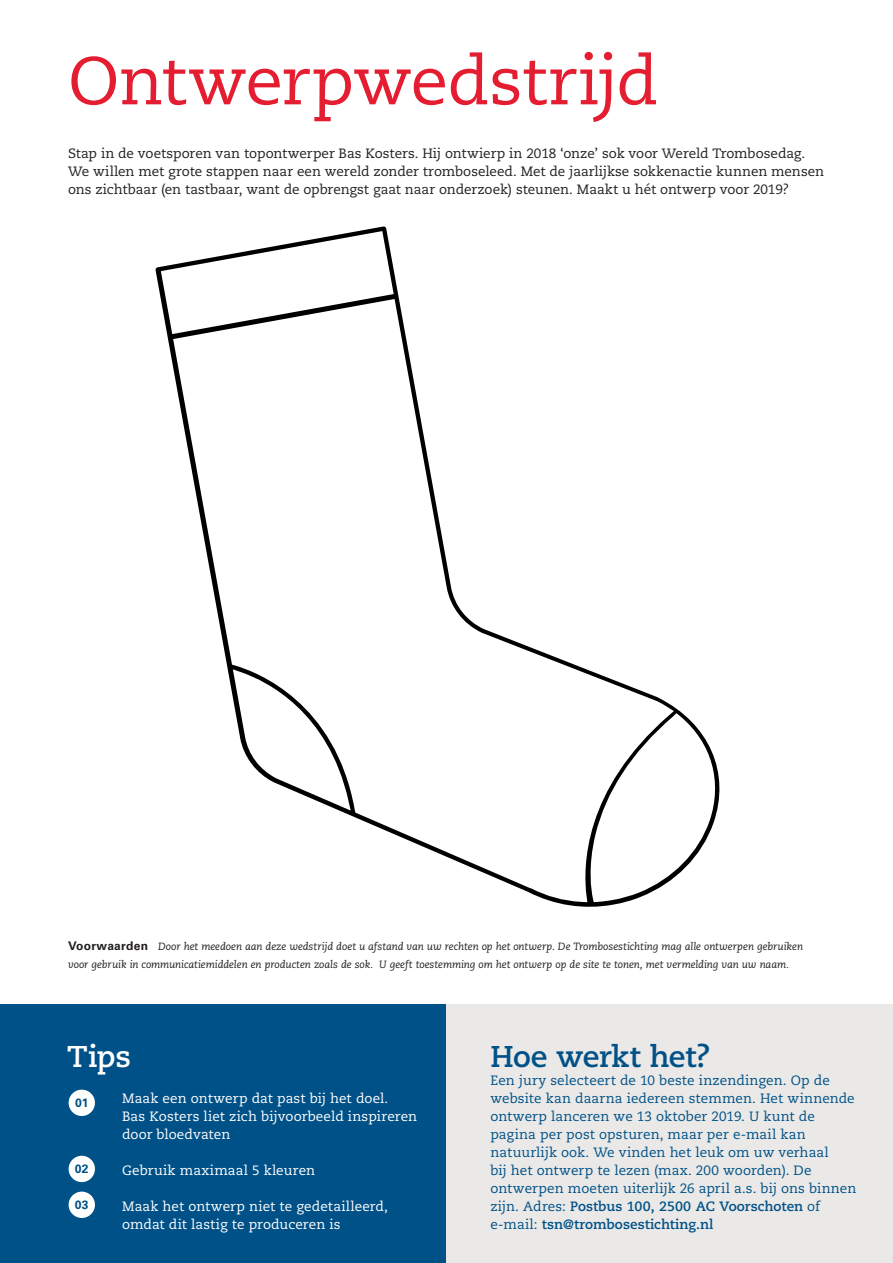
<style>
.page{position:relative;width:893px;height:1263px;background:#fff}
.page>*{position:absolute;margin:0;border:0;box-sizing:border-box;transform-origin:0 0}
.t1{font:67.5px "Caecilia LT Std";letter-spacing:-.015em;color:#e41d30}
.t2{font:700 30px "Caecilia LT Std";letter-spacing:-.015em;color:#005187}
.t3{font:700 30px "Caecilia LT Std";color:#fff}
.t4{font:13.5px/18px "Caecilia LT Std";letter-spacing:.005em;color:#005187}
.t5{font:13.5px/18px "Caecilia LT Std";letter-spacing:-.005em;color:#231f20}
.t6{font:13.5px/18px "Caecilia LT Std";letter-spacing:.005em;color:#fff}
.t7{font:700 12.15px "Univers LT Std";color:#005187}
.t8{font:italic 10.5px/18px "Caecilia LT Std";letter-spacing:-.005em;color:#231f20}
.s1{font-family:"Univers LT Std";font-weight:700;font-style:normal;font-size:12px}
.s2{font-weight:700}
</style>
<div class="page">
<div style="left:0;top:1004px;width:447px;height:259px;background:#005187"></div>
<div style="left:446px;top:1004px;width:447px;height:259px;background:#eae9e7"></div>
<div style="left:69px;top:1089px;width:26px;height:27px;background:#fff;border-radius:50%"></div>
<div style="left:69px;top:1156px;width:26px;height:26px;background:#fff;border-radius:50%"></div>
<div style="left:69px;top:1191px;width:26px;height:27px;background:#fff;border-radius:50%"></div>
<svg style="left:155px;top:226px;width:565px;height:681px"></svg>
<h1 class="t1" style="left:68px;top:42px;width:592px">Ontwerpwedstrijd</h1>
<p class="t5" style="left:68px;top:145px;width:758px">Stap in de voetsporen van topontwerper Bas Kosters. Hij ontwierp in 2018 ‘onze’ sok voor Wereld Trombosedag.<br>We willen met grote stappen naar een wereld zonder tromboseleed. Met de jaarlijkse sokkenactie kunnen mensen ons zichtbaar (en tastbaar, want de opbrengst gaat naar onderzoek) steunen. Maakt u hét ontwerp voor 2019?</p>
<p class="t8" style="left:68px;top:938px;width:737px"><span class="s1">Voorwaarden</span> Door het meedoen aan deze wedstrijd doet u afstand van uw rechten op het ontwerp. De Trombosestichting mag alle ontwerpen gebruiken voor gebruik in communicatiemiddelen en producten zoals de sok. U geeft toestemming om het ontwerp op de site te tonen, met vermelding van uw naam.</p>
<h2 class="t3" style="left:67px;top:1039px;width:65px">Tips</h2>
<h2 class="t2" style="left:490px;top:1039px;width:222px">Hoe werkt het?</h2>
<p class="t4" style="left:490px;top:1072px;width:367px">Een jury selecteert de 10 beste inzendingen. Op de website kan daarna iedereen stemmen. Het winnende ontwerp lanceren we 13 oktober 2019. U kunt de pagina per post opsturen, maar per e-mail kan natuurlijk ook. We vinden het leuk om uw verhaal<br>bij het ontwerp te lezen (max. 200 woorden). De ontwerpen moeten uiterlijk 26 april a.s. bij ons binnen zijn. Adres: <span class="s2">Postbus 100, 2500 AC Voorschoten</span> of e-mail: <span class="s2">tsn@trombosestichting.nl</span></p>
<p class="t6" style="left:122px;top:1090px;width:297px">Maak een ontwerp dat past bij het doel.<br>Bas Kosters liet zich bijvoorbeeld inspireren door bloedvaten</p>
<p class="t6" style="left:122px;top:1162px;width:195px">Gebruik maximaal 5 kleuren</p>
<p class="t6" style="left:122px;top:1198px;width:267px">Maak het ontwerp niet te gedetailleerd, omdat dit lastig te produceren is</p>
<p class="t7" style="left:75px;top:1096px;width:15px">01</p>
<p class="t7" style="left:75px;top:1162px;width:15px">02</p>
<p class="t7" style="left:75px;top:1198px;width:15px">03</p>
</div>
